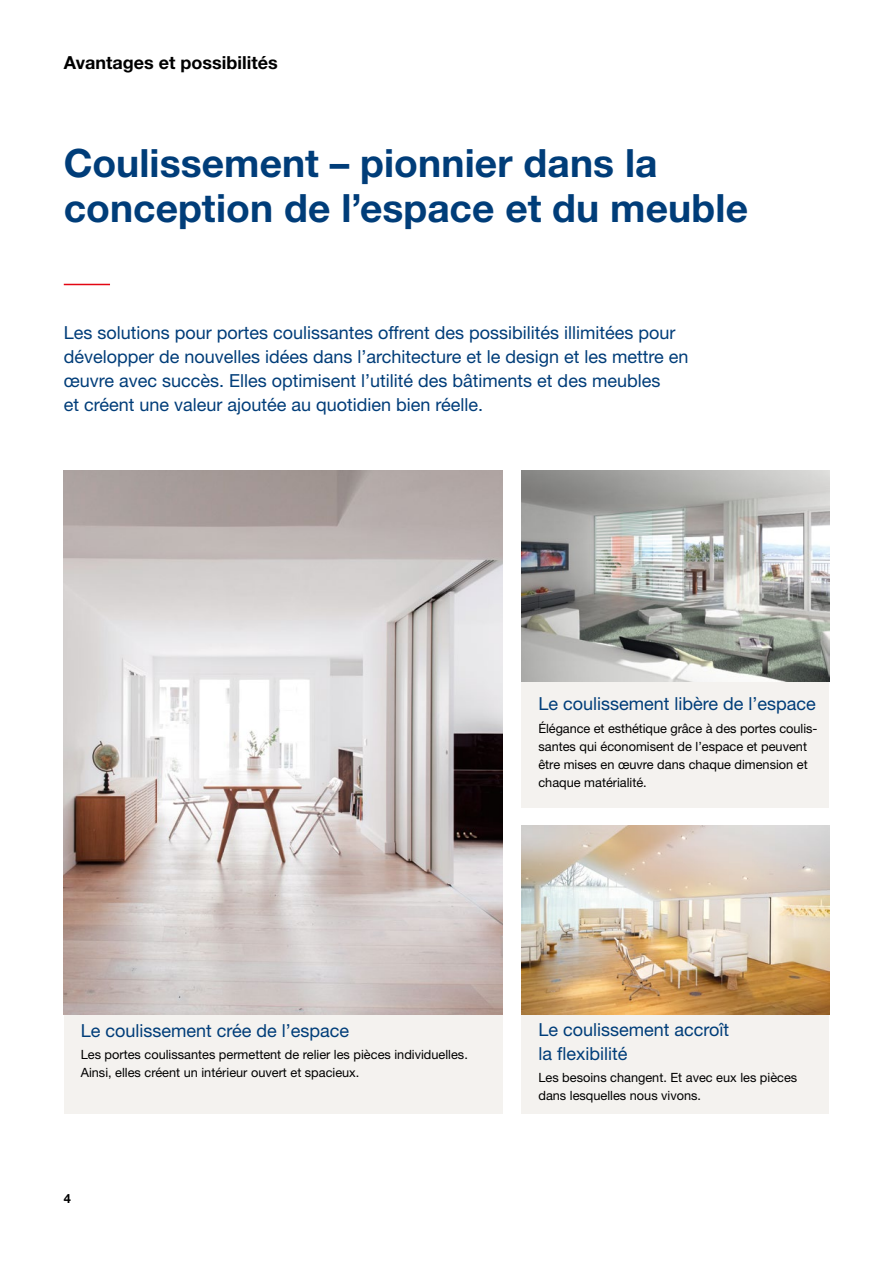
<style>
.page{position:relative;width:893px;height:1263px;background:#fff}
.page>*{position:absolute;margin:0;border:0;box-sizing:border-box;transform-origin:0 0}
.t1{font:700 39px/45px "Helvetica Neue LT Std";color:#003d79}
.t2{font:18px/24px "Helvetica Neue LT Std";color:#003d79}
.t3{font:700 18px "Helvetica Neue LT Std";color:#000}
.t4{font:12.75px/18px "Helvetica Neue LT Std";color:#000}
.t5{font:700 12.75px "Helvetica Neue LT Std";color:#000}
</style>
<div class="page">
<div style="left:521px;top:1014px;width:308px;height:99px;background:#f4f2ef"></div>
<div style="left:64px;top:1014px;width:438px;height:99px;background:#f4f2ef"></div>
<div style="left:521px;top:681px;width:308px;height:126px;background:#f4f2ef"></div>
<img style="left:521px;top:825px;width:308px;height:189px">
<img style="left:64px;top:471px;width:438px;height:543px">
<img style="left:521px;top:471px;width:308px;height:210px">
<hr style="left:64px;top:284px;width:46px;height:1px;background:#e30613">
<p class="t3" style="left:64px;top:51px;width:215px">Avantages et possibilités</p>
<h1 class="t1" style="left:64px;top:139px;width:686px">Coulissement – pionnier dans la conception de l’espace et du meuble</h1>
<p class="t2" style="left:64px;top:320px;width:626px">Les solutions pour portes coulissantes offrent des possibilités illimitées pour développer de nouvelles idées dans l’architecture et le design et les mettre en œuvre avec succès. Elles optimisent l’utilité des bâtiments et des meubles<br>et créent une valeur ajoutée au quotidien bien réelle.</p>
<p class="t2" style="left:538px;top:692px;width:279px">Le coulissement libère de l’espace</p>
<p class="t4" style="left:538px;top:719px;width:280px">Élégance et esthétique grâce à des portes coulis&shy;santes qui économisent de l’espace et peuvent être mises en œuvre dans chaque dimension et chaque matérialité.</p>
<p class="t2" style="left:81px;top:1018px;width:270px">Le coulissement crée de l’espace</p>
<p class="t4" style="left:81px;top:1045px;width:389px">Les portes coulissantes permettent de relier les pièces individuelles.<br>Ainsi, elles créent un intérieur ouvert et spacieux.</p>
<p class="t5" style="left:64px;top:1191px;width:9px">4</p>
<p class="t2" style="left:538px;top:1017px;width:192px">Le coulissement accroît la flexibilité</p>
<p class="t4" style="left:538px;top:1068px;width:260px">Les besoins changent. Et avec eux les pièces dans lesquelles nous vivons.</p>
</div>
